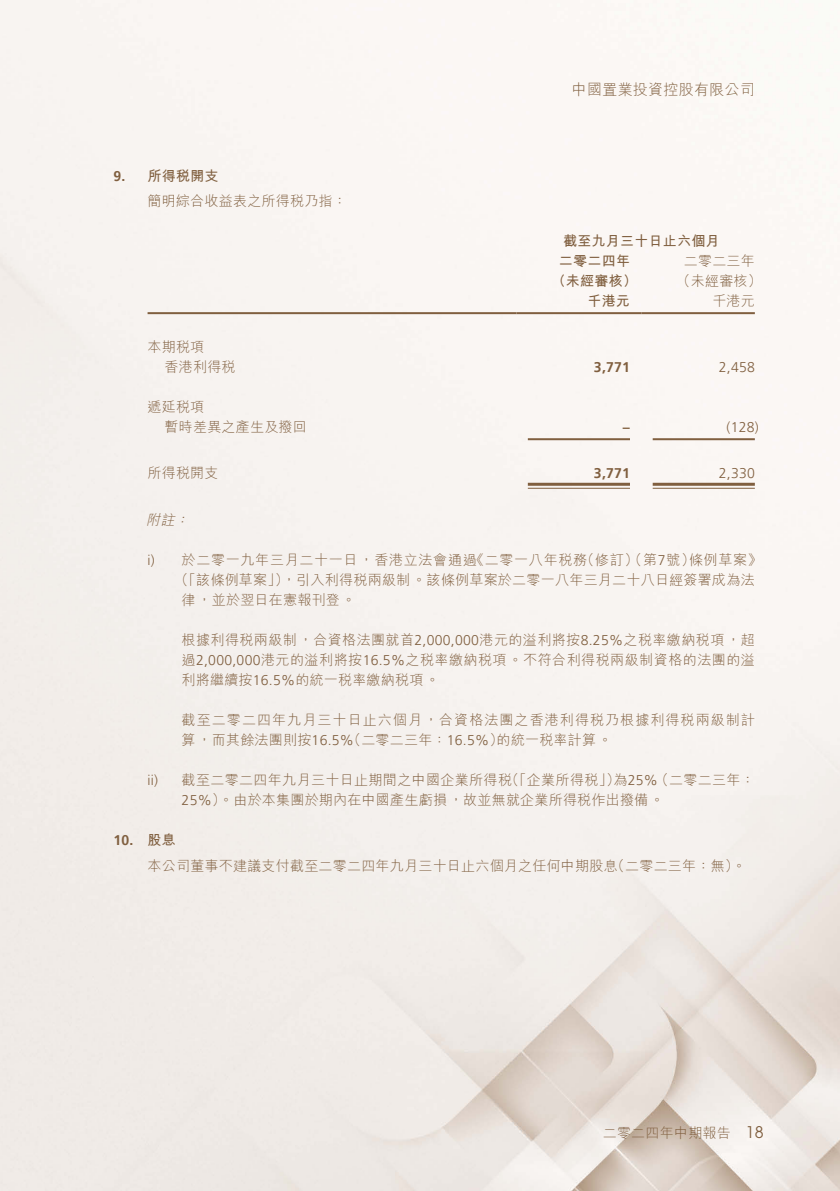
<style>
.page{position:relative;width:840px;height:1191px;background:#fff}
.page>*{position:absolute;margin:0;border:0;box-sizing:border-box;transform-origin:0 0}
.t1{font:16px "ITC Avant Garde Pro";color:#805f3f}
.t2{font:300 15px "M Hei HK";letter-spacing:.015em;color:#805f3f}
.t3{font:300 14px/20px "M Hei HK";letter-spacing:.02em;color:#805f3f}
.t4{font:300 14px/20px "M Hei HK";letter-spacing:.075em;color:#805f3f}
.t5{font:700 14px "M Hei HK";letter-spacing:.015em;color:#805f3f}
.t6{font:300 14px "M Hei HK";letter-spacing:.05em;color:#805f3f}
.t7{font:300 14px "Frutiger LT Pro";letter-spacing:.015em;color:#805f3f}
.t8{font:700 14px "Frutiger LT Pro";letter-spacing:.015em;color:#805f3f}
.t9{font:italic 300 14px "M Hei HK";color:#805f3f}
.s1{font-family:"Frutiger LT Pro"}
.s2{font-family:"M Hei HK"}
</style>
<div class="page">
<img style="left:0;top:0;width:839px;height:1191px">
<hr style="left:147px;top:312px;width:369px;height:2px;background:#805f3f">
<hr style="left:516px;top:312px;width:125px;height:2px;background:#805f3f">
<hr style="left:641px;top:312px;width:113px;height:2px;background:#805f3f">
<hr style="left:527px;top:438px;width:102px;height:2px;background:#805f3f">
<hr style="left:652px;top:438px;width:102px;height:2px;background:#805f3f">
<hr style="left:527px;top:483px;width:102px;height:3px;background:#805f3f">
<hr style="left:527px;top:488px;width:102px;height:1px;background:#805f3f">
<hr style="left:652px;top:483px;width:102px;height:3px;background:#805f3f">
<hr style="left:652px;top:488px;width:102px;height:1px;background:#805f3f">
<p class="t2" style="left:571px;top:79px;width:184px">中國置業投資控股有限公司</p>
<p class="t8" style="left:113px;top:167px;width:13px">9.</p>
<p class="t8" style="left:113px;top:832px;width:21px">10.</p>
<p class="t5" style="left:147px;top:165px;width:72px">所得稅開支</p>
<p class="t3" style="left:147px;top:191px;width:201px">簡明綜合收益表之所得稅乃指：</p>
<p class="t3" style="left:147px;top:337px;width:58px">本期稅項</p>
<p class="t3" style="left:164px;top:357px;width:72px">香港利得稅</p>
<p class="t3" style="left:147px;top:397px;width:58px">遞延稅項</p>
<p class="t3" style="left:164px;top:417px;width:144px">暫時差異之產生及撥回</p>
<p class="t3" style="left:147px;top:463px;width:72px">所得稅開支</p>
<p class="t9" style="left:175px;top:510px;width:20px">：</p>
<p class="t9" style="left:146px;top:510px;width:34px">附註</p>
<p class="t5" style="left:562px;top:231px;width:158px">截至九月三十日止六個月</p>
<p class="t3" style="left:683px;top:251px;width:72px">二零二三年</p>
<p class="t5" style="left:558px;top:251px;width:72px">二零二四年</p>
<p class="t5" style="left:551px;top:271px;width:87px">（未經審核）</p>
<p class="t3" style="left:676px;top:271px;width:87px">（未經審核(</p>
<p class="t5" style="left:587px;top:291px;width:44px">千港元</p>
<p class="t3" style="left:712px;top:291px;width:44px">千港元</p>
<p class="t8" style="left:593px;top:359px;width:37px">3,771</p>
<p class="t7" style="left:718px;top:359px;width:37px">2,458</p>
<p class="t8" style="left:622px;top:419px;width:8px">–</p>
<p class="t7" style="left:726px;top:419px;width:34px">)128(</p>
<p class="t8" style="left:593px;top:465px;width:37px">3,771</p>
<p class="t7" style="left:718px;top:465px;width:37px">2,330</p>
<p class="t7" style="left:147px;top:552px;width:9px">) i</p>
<p class="t7" style="left:147px;top:772px;width:12px">ii)</p>
<p class="t3" style="left:580px;top:549px;width:116px">（修訂）（第<span class="s1">7</span>號）</p>
<p class="t6" style="left:181px;top:550px;width:296px">於二零一九年三月二十一日，香港立法會通過</p>
<p class="t3" style="left:688px;top:549px;width:74px">條例草案《</p>
<p class="t6" style="left:469px;top:550px;width:118px">《二零一八年稅務</p>
<p class="t3" style="left:181px;top:569px;width:176px;text-indent:-7px">（「該條例草案」）<br>律，並於翌日在憲報刊登。</p>
<p class="t3" style="left:181px;top:629px;width:574px;text-align:justify">根據利得稅兩級制，合資格法團就首<span class="s1">2,000,000</span>港元的溢利將按<span class="s1">8.25%</span>之稅率繳納稅項，超過<span class="s1">2,000,000</span>港元的溢利將按<span class="s1">16.5%</span>之稅率繳納稅項。不符合利得稅兩級制資格的法團的溢利將繼續按<span class="s1">16.5%</span>的統一稅率繳納稅項。</p>
<p class="t4" style="left:496px;top:709px;width:260px;text-indent:-315px">截至二零二四年九月三十日止六個月，合資格法團之香港利得稅乃根據利得稅兩級制計的統一稅率計算。</p>
<p class="t3" style="left:282px;top:569px;width:474px">，引入利得稅兩級制。該條例草案於二零一八年三月二十八日經簽署成為法</p>
<p class="t3" style="left:347px;top:729px;width:158px">（二零二三年：<span class="s1">16.5%</span>）</p>
<p class="t3" style="left:181px;top:729px;width:174px">算，而其餘法團則按<span class="s1">16.5%</span></p>
<p class="t3" style="left:505px;top:769px;width:116px">（「企業所得稅」）</p>
<p class="t3" style="left:654px;top:769px;width:102px">（二零二三年：</p>
<p class="t3" style="left:181px;top:769px;width:332px">截至二零二四年九月三十日止期間之中國企業所得稅</p>
<p class="t7" style="left:613px;top:772px;width:46px"><span class="s2">為</span>25%</p>
<p class="t3" style="left:181px;top:789px;width:484px"><span class="s1">25%</span>）。由於本集團於期內在中國產生虧損，故並無就企業所得稅作出撥備。</p>
<p class="t5" style="left:147px;top:830px;width:30px">股息</p>
<p class="t3" style="left:147px;top:855px;width:471px">本公司董事不建議支付截至二零二四年九月三十日止六個月之任何中期股息</p>
<p class="t3" style="left:610px;top:855px;width:137px">（二零二三年：無。(</p>
<p class="t3" style="left:602px;top:1122px;width:129px">二零二四年中期報告</p>
<p class="t1" style="left:745px;top:1122px;width:19px">18</p>
</div>
